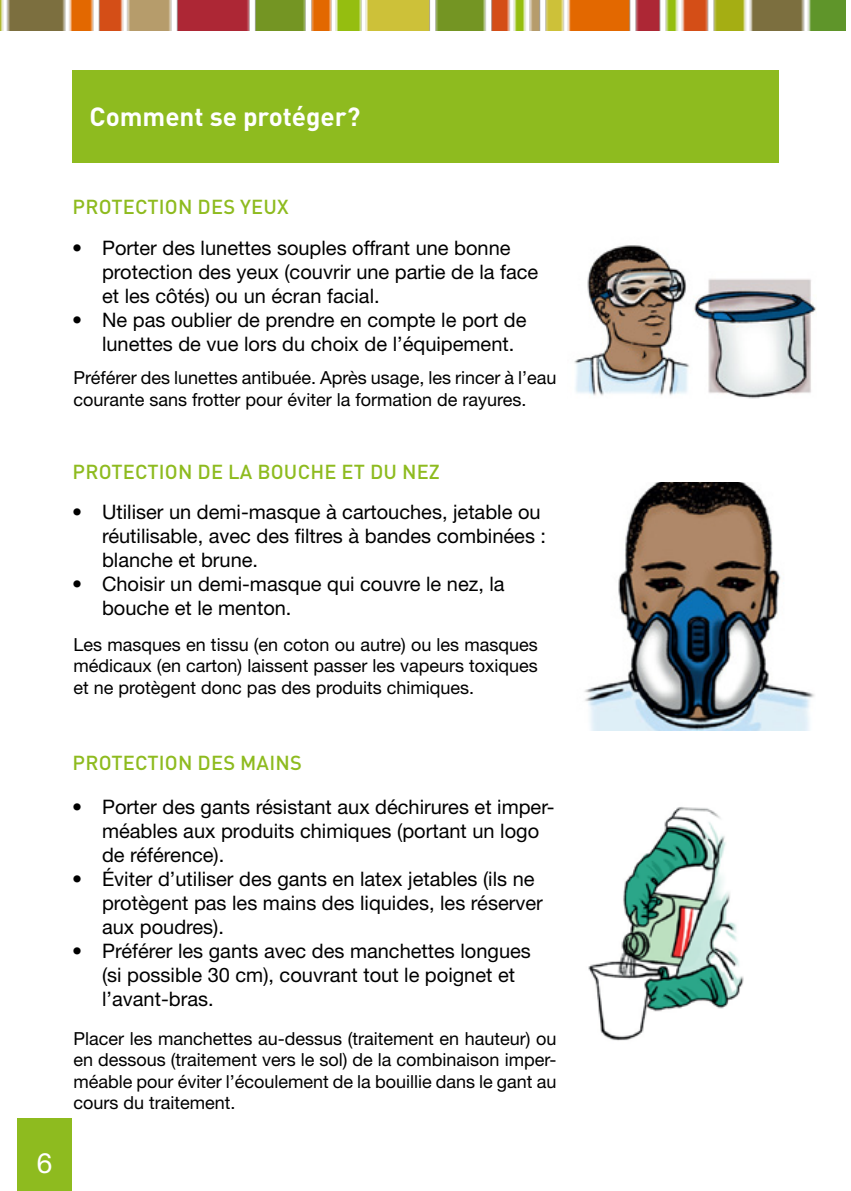
<style>
.page{position:relative;width:851px;height:1191px;background:#fff}
.page>*{position:absolute;margin:0;border:0;box-sizing:border-box;transform-origin:0 0}
.t1{font:28px "Helvetica Neue LT Std";color:#fff}
.t2{font:700 26px "DIN Pro";color:#fff}
.t3{font:20px/24px "Helvetica Neue LT Std";color:#000}
.t4{font:500 20px "DIN Pro";letter-spacing:.01em;color:#8ebb1f}
.t5{font:18px/21.6px "Helvetica Neue LT Std";color:#000;text-align:justify}
</style>
<div class="page">
<div style="left:17px;top:1119px;width:55px;height:72px;background:#8ebb1f"></div>
<img style="left:0;top:0;width:845px;height:30px">
<img style="left:574px;top:245px;width:241px;height:154px">
<div style="left:72px;top:70px;width:707px;height:92px;background:#8ebb1f"></div>
<img style="left:584px;top:483px;width:231px;height:247px">
<img style="left:588px;top:807px;width:156px;height:234px">
<h2 class="t2" style="left:89px;top:99px;width:272px">Comment se protéger?</h2>
<p class="t4" style="left:73px;top:193px;width:218px">PROTECTION DES YEUX</p>
<p class="t3" style="left:102px;top:235px;width:437px;text-indent:-30px">• Porter des lunettes souples offrant une bonne protection des yeux (couvrir une partie de la face et les côtés) ou un écran facial.</p>
<p class="t3" style="left:102px;top:307px;width:426px;text-indent:-30px">• Ne pas oublier de prendre en compte le port de lunettes de vue lors du choix de l’équipement.</p>
<p class="t5" style="left:73px;top:367px;width:484px">Préférer des lunettes antibuée. Après usage, les rincer à l’eau courante sans frotter pour éviter la formation de rayures.</p>
<p class="t4" style="left:73px;top:458px;width:369px">PROTECTION DE LA BOUCHE ET DU NEZ</p>
<p class="t3" style="left:102px;top:499px;width:445px;text-indent:-30px">• Utiliser un demi-masque à cartouches, jetable ou réutilisable, avec des filtres à bandes combinées : blanche et brune.</p>
<p class="t3" style="left:102px;top:571px;width:404px;text-indent:-30px">• Choisir un demi-masque qui couvre le nez, la bouche et le menton.</p>
<p class="t5" style="left:73px;top:633px;width:466px">Les masques en tissu (en coton ou autre) ou les masques médicaux (en carton) laissent passer les vapeurs toxiques et ne protègent donc pas des produits chimiques.</p>
<h1 class="t1" style="left:37px;top:1146px;width:17px">6</h1>
<p class="t4" style="left:73px;top:749px;width:231px">PROTECTION DES MAINS</p>
<p class="t3" style="left:102px;top:794px;width:454px;text-indent:-30px">• Porter des gants résistant aux déchirures et imper&shy;méables aux produits chimiques (portant un logo de référence).</p>
<p class="t3" style="left:102px;top:866px;width:442px;text-indent:-30px">• Éviter d’utiliser des gants en latex jetables (ils ne protègent pas les mains des liquides, les réserver aux poudres).</p>
<p class="t3" style="left:102px;top:938px;width:430px;text-indent:-30px">• Préférer les gants avec des manchettes longues (si possible 30 cm), couvrant tout le poignet et l’avant-bras.</p>
<p class="t5" style="left:73px;top:1027px;width:484px">Placer les manchettes au-dessus (traitement en hauteur) ou en dessous (traitement vers le sol) de la combinaison imper&shy;méable pour éviter l’écoulement de la bouillie dans le gant au cours du traitement.</p>
</div>
